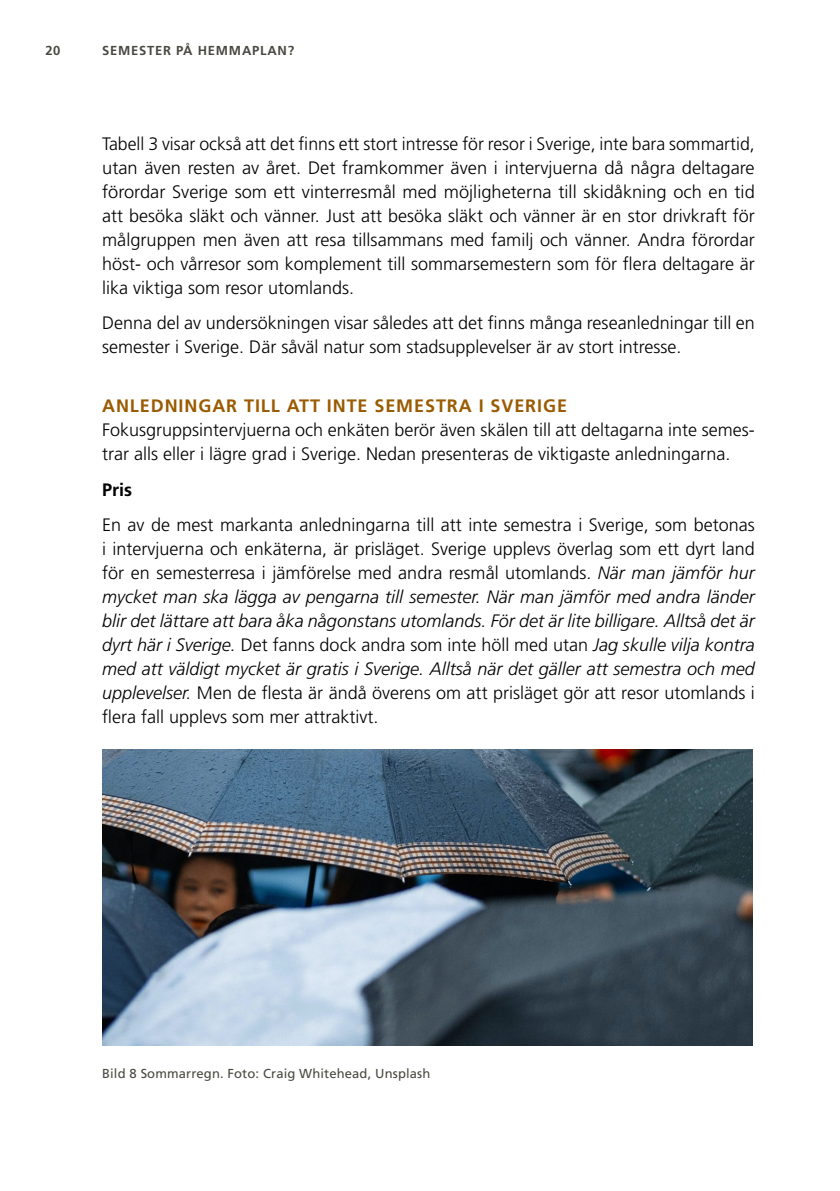
<style>
.page{position:relative;width:840px;height:1191px;background:#fff}
.page>*{position:absolute;margin:0;border:0;box-sizing:border-box;transform-origin:0 0}
.Svart_Brödtext_utan{font:300 18px/24px "Frutiger LT Std";color:#000;text-align:justify}
.H3_Brons_Underrubrik{font:700 18px "Frutiger LT Std";letter-spacing:.05em;color:#9a5b02}
.H4_Underrubrik_2{font:700 18px "Frutiger LT Std";color:#000}
.Grå_Bild-Fakta_u_ind{font:13px "Frutiger LT Std";letter-spacing:.01em;color:#4a4941}
.t1{font:700 13px "Frutiger LT Std";letter-spacing:.06em;color:#4a4941}
.s1{font-style:italic}
</style>
<div class="page">
<img style="left:102px;top:749px;width:650px;height:296px">
<p class="t1" style="left:45px;top:43px;width:16px">20</p>
<p class="t1" style="left:102px;top:43px;width:193px">SEMESTER PÅ HEMMAPLAN?</p>
<p class="Svart_Brödtext_utan" style="left:102px;top:132px;width:654px">Tabell 3 visar också att det finns ett stort intresse för resor i Sverige, inte bara sommartid, utan även resten av året. Det framkommer även i intervjuerna då några deltagare förordar Sverige som ett vinterresmål med möjligheterna till skidåkning och en tid att besöka släkt och vänner. Just att besöka släkt och vänner är en stor drivkraft för målgruppen men även att resa tillsammans med familj och vänner. Andra förordar höst- och vårresor som komplement till sommarsemestern som för flera deltagare är lika viktiga som resor utomlands.</p>
<p class="Svart_Brödtext_utan" style="left:102px;top:311px;width:653px">Denna del av undersökningen visar således att det finns många reseanledningar till en semester i Sverige. Där såväl natur som stadsupplevelser är av stort intresse.</p>
<h3 class="H3_Brons_Underrubrik" style="left:102px;top:395px;width:466px">ANLEDNINGAR TILL ATT INTE SEMESTRA I SVERIGE</h3>
<p class="Svart_Brödtext_utan" style="left:102px;top:418px;width:653px">Fokusgruppsintervjuerna och enkäten berör även skälen till att deltagarna inte semes&shy;trar alls eller i lägre grad i Sverige. Nedan presenteras de viktigaste anledningarna.</p>
<h4 class="H4_Underrubrik_2" style="left:102px;top:479px;width:32px">Pris</h4>
<p class="Svart_Brödtext_utan" style="left:102px;top:513px;width:654px">En av de mest markanta anledningarna till att inte semestra i Sverige, som betonas i intervjuerna och enkäterna, är prisläget. Sverige upplevs överlag som ett dyrt land för en semesterresa i jämförelse med andra resmål utomlands. <span class="s1">När man jämför hur mycket man ska lägga av pengarna till semester. När man jämför med andra länder blir det lättare att bara åka någonstans utomlands. För det är lite billigare. Alltså det är dyrt här i Sverige.</span> Det fanns dock andra som inte höll med utan <span class="s1">Jag skulle vilja kontra med att väldigt mycket är gratis i Sverige. Alltså när det gäller att semestra och med upplevelser.</span> Men de flesta är ändå överens om att prisläget gör att resor utomlands i flera fall upplevs som mer attraktivt.</p>
<p class="Grå_Bild-Fakta_u_ind" style="left:102px;top:1065px;width:329px">Bild 8 Sommarregn. Foto: Craig Whitehead, Unsplash</p>
</div>
